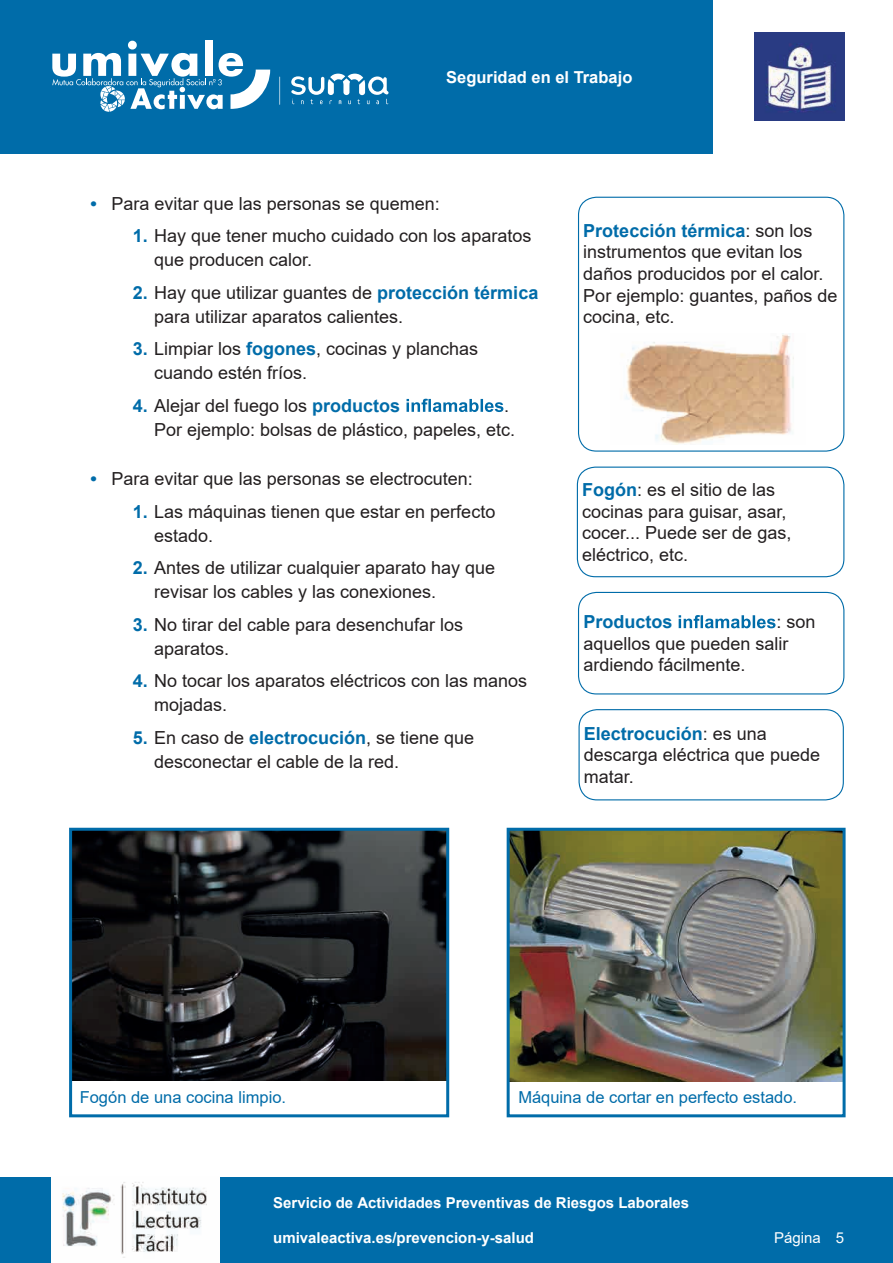
<style>
.page{position:relative;width:893px;height:1263px;background:#fff}
.page>*{position:absolute;margin:0;border:0;box-sizing:border-box;transform-origin:0 0}
.t1{font:18px/21.6px "Arial";color:#231f20}
.t2{font:700 18px "Arial";color:#006ca9}
.t3{font:16.5px "Arial";color:#006ca9}
.t4{font:700 16.5px "Arial";color:#fff}
.t5{font:700 15px "Arial";color:#fff}
.t6{font:15px "Arial";color:#fff}
.s1{font-weight:700;color:#006ca9}
</style>
<div class="page">
<div style="left:0;top:0;width:713px;height:153px;background:#006ca9"></div>
<div style="left:0;top:1178px;width:893px;height:85px;background:#006ca9"></div>
<img style="left:755px;top:32px;width:89px;height:89px">
<img style="left:51px;top:1178px;width:168px;height:85px">
<svg style="left:407px;top:399px;width:96px;height:13px"></svg>
<div style="left:578px;top:197px;width:266px;height:255px;border:1px solid #006ca9;border-radius:18px"></div>
<svg style="left:679px;top:615px;width:96px;height:13px"></svg>
<div style="left:578px;top:592px;width:266px;height:102px;border:1px solid #006ca9;border-radius:18px"></div>
<div style="left:577px;top:467px;width:267px;height:110px;border:1px solid #006ca9;border-radius:18px"></div>
<img style="left:511px;top:832px;width:331px;height:249px">
<div style="left:507px;top:828px;width:339px;height:289px;border:3px solid #006ca9"></div>
<img style="left:73px;top:832px;width:372px;height:248px">
<div style="left:69px;top:828px;width:380px;height:289px;border:3px solid #006ca9"></div>
<div style="left:578px;top:709px;width:266px;height:91px;border:1px solid #006ca9;border-radius:18px"></div>
<img style="left:625px;top:333px;width:169px;height:111px">
<svg style="left:291px;top:74px;width:97px;height:30px"></svg>
<svg style="left:279px;top:77px;width:1px;height:28px"></svg>
<div style="left:205px;top:40px;width:8px;height:36px;background:#fff"></div>
<svg style="left:52px;top:41px;width:218px;height:71px"></svg>
<p class="t4" style="left:446px;top:65px;width:188px">Seguridad en el Trabajo</p>
<p class="t1" style="left:90px;top:193px;width:351px"><span class="s1">•</span> Para evitar que las personas se quemen:</p>
<p class="t1" style="left:154px;top:224px;width:379px;line-height:24px;text-indent:-21px"><span class="s1">1.</span> Hay que tener mucho cuidado con los aparatos que producen calor.</p>
<p class="t1" style="left:154px;top:280px;width:386px;line-height:24px;text-indent:-21px"><span class="s1">2.</span> Hay que utilizar guantes de <span class="s1">protección térmica </span>para utilizar aparatos calientes.</p>
<p class="t1" style="left:154px;top:337px;width:326px;line-height:24px;text-indent:-21px"><span class="s1">3.</span> Limpiar los <span class="s1">fogones</span>, cocinas y planchas cuando estén fríos.</p>
<p class="t1" style="left:133px;top:395px;width:269px"><span class="s1">4.</span> Alejar del fuego los <span class="s1">productos</span></p>
<p class="t1" style="left:154px;top:393px;width:363px;line-height:24px;text-indent:350px">.<br>Por ejemplo: bolsas de plástico, papeles, etc.</p>
<p class="t1" style="left:90px;top:468px;width:384px"><span class="s1">•</span> Para evitar que las personas se electrocuten:</p>
<p class="t1" style="left:154px;top:499px;width:343px;line-height:24px;text-indent:-21px"><span class="s1">1.</span> Las máquinas tienen que estar en perfecto estado.</p>
<p class="t1" style="left:154px;top:556px;width:343px;line-height:24px;text-indent:-21px"><span class="s1">2.</span> Antes de utilizar cualquier aparato hay que revisar los cables y las conexiones.</p>
<p class="t1" style="left:154px;top:612px;width:311px;line-height:24px;text-indent:-21px"><span class="s1">3.</span> No tirar del cable para desenchufar los aparatos.</p>
<p class="t1" style="left:154px;top:669px;width:375px;line-height:24px;text-indent:-21px"><span class="s1">4.</span> No tocar los aparatos eléctricos con las manos mojadas.</p>
<p class="t1" style="left:154px;top:725px;width:322px;line-height:24px;text-indent:-21px"><span class="s1">5.</span> En caso de <span class="s1">electrocución</span>, se tiene que desconectar el cable de la red.</p>
<p class="t1" style="left:583px;top:219px;width:256px"><span class="s1">Protección térmica</span>: son los instrumentos que evitan los daños producidos por el calor.<br>Por ejemplo: guantes, paños de cocina, etc.</p>
<p class="t1" style="left:582px;top:479px;width:211px"><span class="s1">Fogón</span>: es el sitio de las cocinas para guisar, asar, cocer... Puede ser de gas, eléctrico, etc.</p>
<p class="t2" style="left:583px;top:609px;width:91px">Productos</p>
<p class="t1" style="left:583px;top:611px;width:234px;text-indent:193px">: son aquellos que pueden salir ardiendo fácilmente.</p>
<p class="t1" style="left:584px;top:722px;width:238px"><span class="s1">Electrocución</span>: es una descarga eléctrica que puede matar.</p>
<p class="t3" style="left:80px;top:1085px;width:208px">Fogón de una cocina limpio.</p>
<p class="t3" style="left:518px;top:1085px;width:280px">Máquina de cortar en perfecto estado.</p>
<p class="t5" style="left:273px;top:1192px;width:418px">Servicio de Actividades Preventivas de Riesgos Laborales</p>
<p class="t5" style="left:273px;top:1227px;width:262px">umivaleactiva.es/prevencion-y-salud</p>
<p class="t6" style="left:774px;top:1227px;width:72px">Página 5</p>
</div>
